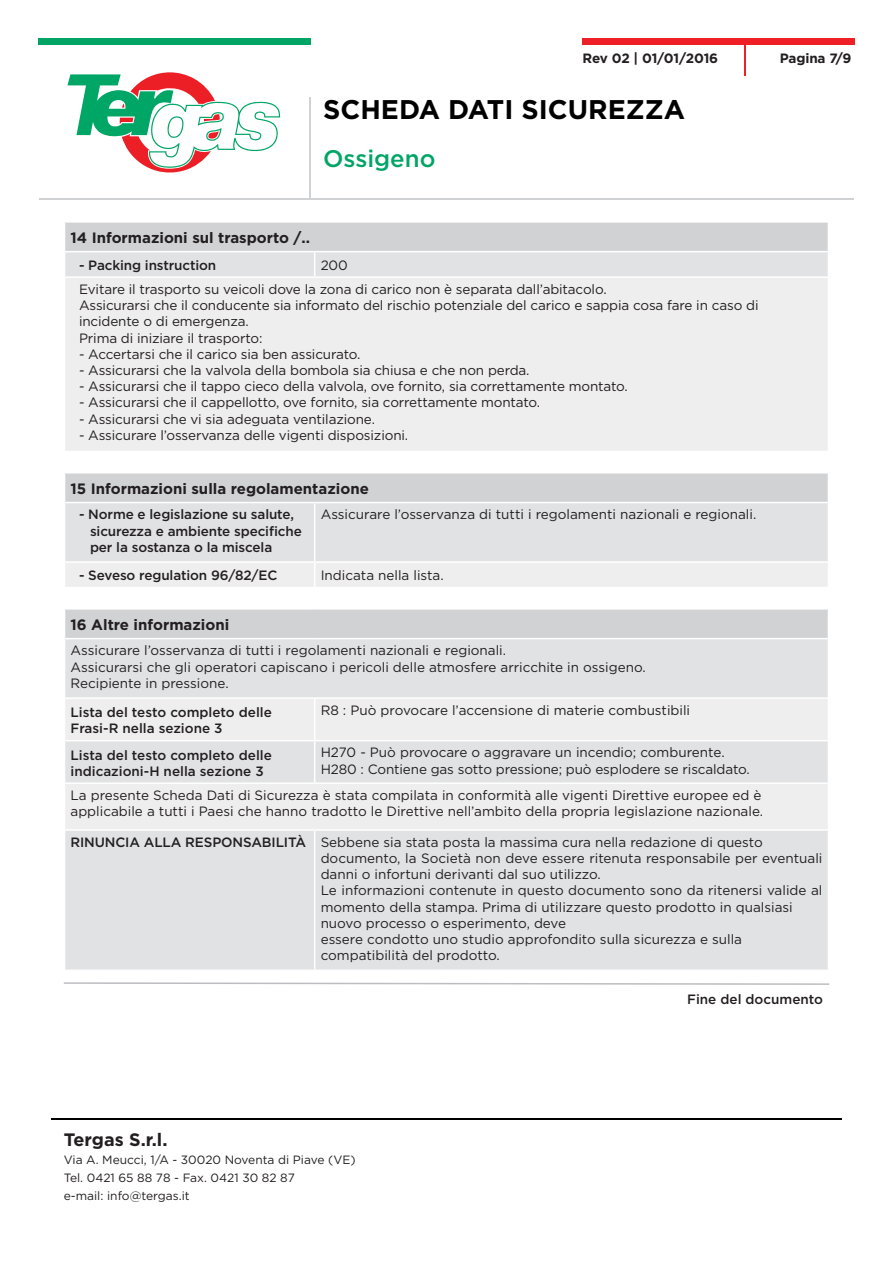
<style>
.page{position:relative;width:893px;height:1263px;background:#fff}
.page>*{position:absolute;margin:0;border:0;box-sizing:border-box;transform-origin:0 0}
.t1{font:700 27px "Gotham";color:#000}
.t2{font:500 24px "Gotham";color:#00a566}
.t3{font:700 18px "Gotham";color:#231f20}
.t4{font:700 15px "Gotham";color:#231f20}
.t5{font:13.5px/16.2px "Gotham";color:#231f20}
.t6{font:500 13.5px/16.2px "Gotham";letter-spacing:-.01em;color:#231f20}
.t7{font:700 13.5px "Gotham";letter-spacing:-.015em;color:#231f20}
.t8{font:12px "Gotham";color:#231f20}
</style>
<div class="page">
<div style="left:38px;top:38px;width:272px;height:7px;background:#00a566"></div>
<div style="left:583px;top:38px;width:272px;height:7px;background:#ee2026"></div>
<hr style="left:39px;top:198px;width:815px;height:2px;background:#d1d2d4">
<svg style="left:67px;top:72px;width:214px;height:101px"></svg>
<hr style="left:309px;top:98px;width:1px;height:102px;background:#d1d2d4">
<hr style="left:744px;top:41px;width:1px;height:34px;background:#ee2026">
<hr style="left:51px;top:1118px;width:791px;height:1px;background:#000">
<div style="left:65px;top:277px;width:763px;height:174px;background:#eeeeef"></div>
<svg style="left:65px;top:223px;width:763px;height:53px;background:#d9dadc"></svg>
<hr style="left:64px;top:276px;width:251px;height:2px;background:#fff">
<hr style="left:315px;top:276px;width:514px;height:2px;background:#fff">
<div style="left:65px;top:473px;width:763px;height:29px;background:#d1d2d4"></div>
<div style="left:65px;top:503px;width:763px;height:58px;background:#e1e2e4"></div>
<hr style="left:314px;top:503px;width:1px;height:58px;background:#fff">
<div style="left:65px;top:563px;width:763px;height:24px;background:#eeeeef"></div>
<div style="left:65px;top:609px;width:763px;height:30px;background:#d1d2d4"></div>
<div style="left:65px;top:639px;width:763px;height:59px;background:#e1e2e4"></div>
<div style="left:65px;top:699px;width:763px;height:41px;background:#eeeeef"></div>
<svg style="left:65px;top:741px;width:763px;height:228px;background:#e3e4e6"></svg>
<hr style="left:64px;top:608px;width:251px;height:2px;background:#fff">
<hr style="left:315px;top:608px;width:514px;height:2px;background:#fff">
<hr style="left:64px;top:638px;width:251px;height:1px;background:#fff">
<hr style="left:315px;top:638px;width:514px;height:1px;background:#fff">
<hr style="left:64px;top:697px;width:251px;height:2px;background:#fff">
<hr style="left:315px;top:697px;width:514px;height:2px;background:#fff">
<hr style="left:314px;top:699px;width:1px;height:41px;background:#fff">
<hr style="left:314px;top:741px;width:1px;height:41px;background:#fff">
<hr style="left:64px;top:782px;width:251px;height:2px;background:#fff">
<hr style="left:315px;top:782px;width:514px;height:2px;background:#fff">
<hr style="left:64px;top:829px;width:251px;height:2px;background:#fff">
<hr style="left:315px;top:829px;width:514px;height:2px;background:#fff">
<hr style="left:314px;top:831px;width:1px;height:138px;background:#fff">
<svg style="left:63px;top:982px;width:767px;height:3px"></svg>
<p class="t7" style="left:583px;top:49px;width:137px">Rev 02 | 01/01/2016</p>
<p class="t7" style="left:780px;top:49px;width:73px">Pagina 7/9</p>
<p class="t1" style="left:323px;top:92px;width:363px">SCHEDA DATI SICUREZZA</p>
<p class="t2" style="left:323px;top:143px;width:114px">Ossigeno</p>
<p class="t4" style="left:71px;top:227px;width:241px">14 Informazioni sul trasporto /..</p>
<p class="t6" style="left:79px;top:257px;width:139px">- Packing instruction</p>
<p class="t5" style="left:321px;top:257px;width:29px">200</p>
<p class="t5" style="left:79px;top:281px;width:529px">Evitare il trasporto su veicoli dove la zona di carico non è separata dall’abitacolo.</p>
<p class="t5" style="left:79px;top:297px;width:681px">Assicurarsi che il conducente sia informato del rischio potenziale del carico e sappia cosa fare in caso di</p>
<p class="t5" style="left:79px;top:313px;width:171px">incidente o di emergenza.</p>
<p class="t5" style="left:79px;top:329px;width:185px">Prima di iniziare il trasporto:</p>
<p class="t5" style="left:79px;top:346px;width:283px">- Accertarsi che il carico sia ben assicurato.</p>
<p class="t5" style="left:79px;top:362px;width:452px">- Assicurarsi che la valvola della bombola sia chiusa e che non perda.</p>
<p class="t5" style="left:79px;top:378px;width:550px">- Assicurarsi che il tappo cieco della valvola, ove fornito, sia correttamente montato.</p>
<p class="t5" style="left:79px;top:394px;width:463px">- Assicurarsi che il cappellotto, ove fornito, sia correttamente montato.</p>
<p class="t5" style="left:79px;top:410px;width:297px">- Assicurarsi che vi sia adeguata ventilazione.</p>
<p class="t5" style="left:79px;top:427px;width:331px">- Assicurare l’osservanza delle vigenti disposizioni.</p>
<p class="t4" style="left:71px;top:478px;width:300px">15 Informazioni sulla regolamentazione</p>
<p class="t6" style="left:90px;top:506px;width:213px;text-indent:-11px">- Norme e legislazione su salute, sicurezza e ambiente specifiche per la sostanza o la miscela</p>
<p class="t5" style="left:321px;top:506px;width:437px">Assicurare l’osservanza di tutti i regolamenti nazionali e regionali.</p>
<p class="t6" style="left:79px;top:567px;width:200px">- Seveso regulation 96/82/EC</p>
<p class="t5" style="left:321px;top:567px;width:125px">Indicata nella lista.</p>
<p class="t4" style="left:71px;top:614px;width:160px">16 Altre informazioni</p>
<p class="t5" style="left:71px;top:642px;width:437px">Assicurare l’osservanza di tutti i regolamenti nazionali e regionali.</p>
<p class="t5" style="left:71px;top:658px;width:577px">Assicurarsi che gli operatori capiscano i pericoli delle atmosfere arricchite in ossigeno.</p>
<p class="t5" style="left:71px;top:675px;width:160px">Recipiente in pressione.</p>
<p class="t6" style="left:71px;top:704px;width:203px">Lista del testo completo delle</p>
<p class="t6" style="left:71px;top:720px;width:154px">Frasi-R nella sezione 3</p>
<p class="t5" style="left:321px;top:702px;width:371px">R8 : Può provocare l’accensione di materie combustibili</p>
<p class="t5" style="left:321px;top:744px;width:405px">H270 - Può provocare o aggravare un incendio; comburente.</p>
<p class="t5" style="left:321px;top:760px;width:431px">H280 : Contiene gas sotto pressione; può esplodere se riscaldato.</p>
<p class="t5" style="left:71px;top:787px;width:692px">La presente Scheda Dati di Sicurezza è stata compilata in conformità alle vigenti Direttive europee ed è</p>
<p class="t5" style="left:71px;top:803px;width:694px">applicabile a tutti i Paesi che hanno tradotto le Direttive nell’ambito della propria legislazione nazionale.</p>
<p class="t6" style="left:71px;top:834px;width:237px">RINUNCIA ALLA RESPONSABILITÀ</p>
<p class="t5" style="left:321px;top:834px;width:444px">Sebbene sia stata posta la massima cura nella redazione di questo</p>
<p class="t5" style="left:321px;top:850px;width:503px">documento, la Società non deve essere ritenuta responsabile per eventuali danni o infortuni derivanti dal suo utilizzo.</p>
<p class="t5" style="left:321px;top:882px;width:503px">Le informazioni contenute in questo documento sono da ritenersi valide al momento della stampa. Prima di utilizzare questo prodotto in qualsiasi</p>
<p class="t5" style="left:321px;top:915px;width:247px">nuovo processo o esperimento, deve</p>
<p class="t5" style="left:321px;top:931px;width:423px">essere condotto uno studio approfondito sulla sicurezza e sulla</p>
<p class="t5" style="left:321px;top:947px;width:181px">compatibilità del prodotto.</p>
<p class="t6" style="left:687px;top:991px;width:137px">Fine del documento</p>
<p class="t6" style="left:71px;top:747px;width:203px">Lista del testo completo delle</p>
<p class="t6" style="left:71px;top:763px;width:195px">indicazioni-H nella sezione 3</p>
<p class="t3" style="left:64px;top:1127px;width:105px">Tergas S.r.l.</p>
<p class="t8" style="left:64px;top:1151px;width:293px">Via A. Meucci, 1/A - 30020 Noventa di Piave (VE)</p>
<p class="t8" style="left:64px;top:1169px;width:233px">Tel. 0421 65 88 78 - Fax. 0421 30 82 87</p>
<p class="t8" style="left:64px;top:1187px;width:127px">e-mail: info@tergas.it</p>
</div>
